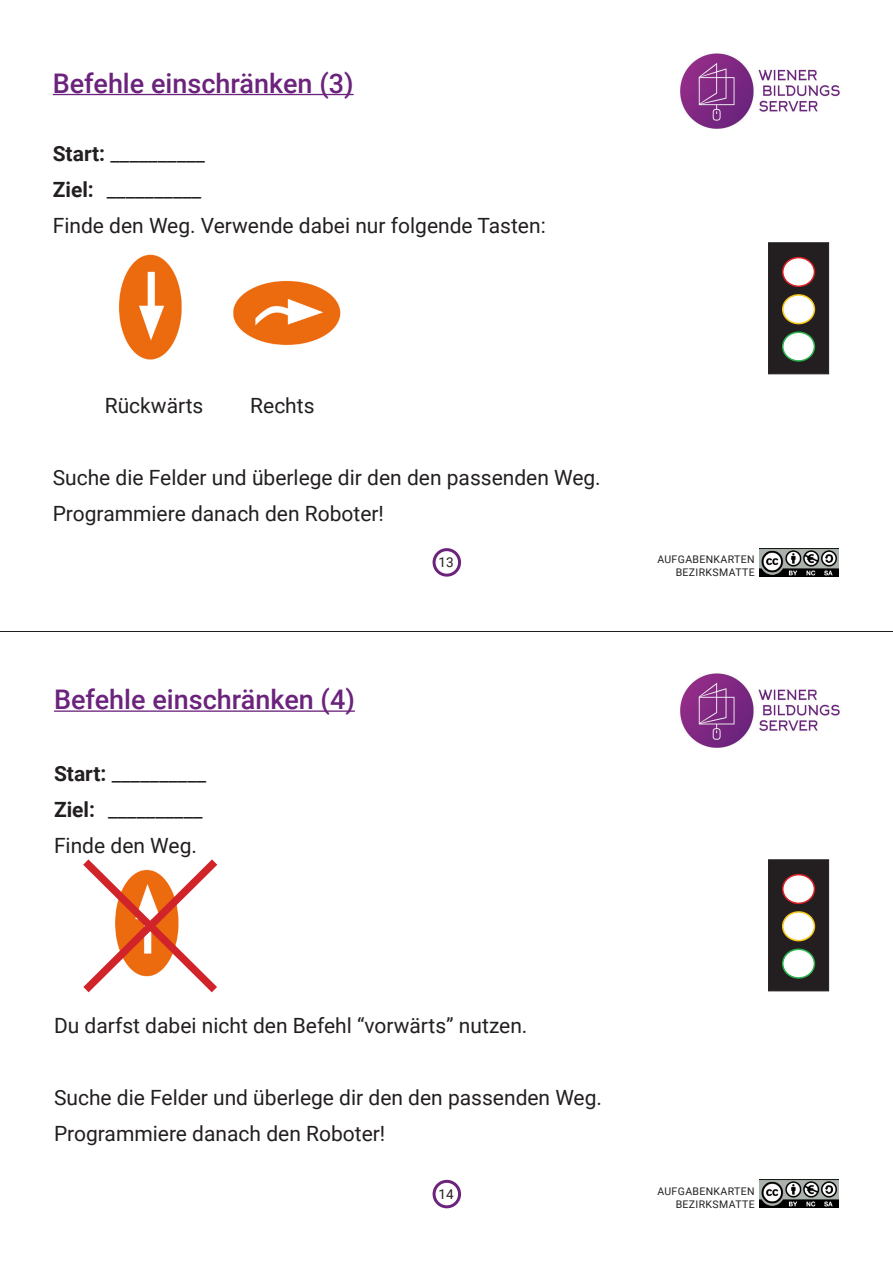
<style>
.page{position:relative;width:893px;height:1263px;background:#fff}
.page>*{position:absolute;margin:0;border:0;box-sizing:border-box;transform-origin:0 0}
.t1{font:500 27px "Roboto";color:#6b237c}
.t2{font:21px/36px "Roboto";color:#231f20}
.t3{font:13.5px "Roboto";color:#231f20}
.t4{font:10.5px/12.6px "Roboto";letter-spacing:.035em;color:#231f20;text-align:right}
.s1{font-weight:700}
</style>
<div class="page">
<img style="left:680px;top:53px;width:160px;height:76px">
<hr style="left:0;top:631px;width:893px;height:1px;background:#231f20">
<img style="left:680px;top:673px;width:160px;height:75px">
<img style="left:759px;top:548px;width:80px;height:28px">
<img style="left:759px;top:1180px;width:80px;height:28px">
<div style="left:433px;top:1180px;width:28px;height:28px;border:3px solid #6b237c;border-radius:50%"></div>
<div style="left:433px;top:548px;width:28px;height:29px;border:3px solid #6b237c;border-radius:50%"></div>
<hr style="left:53px;top:94px;width:301px;height:1px;background:#6b237c">
<hr style="left:54px;top:710px;width:301px;height:2px;background:#6b237c">
<img style="left:233px;top:280px;width:108px;height:65px">
<img style="left:119px;top:254px;width:63px;height:106px">
<div style="left:768px;top:242px;width:61px;height:132px;background:#231f20;border:1px solid #231f20"></div>
<div style="left:783px;top:295px;width:31px;height:29px;background:#fff;border-radius:50%"></div>
<div style="left:782px;top:294px;width:33px;height:30px;border:2px solid #f7c617;border-radius:50%"></div>
<div style="left:783px;top:332px;width:31px;height:29px;background:#fff;border-radius:50%"></div>
<div style="left:782px;top:331px;width:33px;height:31px;border:2px solid #28b24b;border-radius:50%"></div>
<div style="left:783px;top:258px;width:31px;height:28px;background:#fff;border-radius:50%"></div>
<div style="left:782px;top:257px;width:33px;height:30px;border:2px solid #db1f25;border-radius:50%"></div>
<div style="left:768px;top:859px;width:61px;height:132px;background:#231f20"></div>
<div style="left:783px;top:912px;width:31px;height:29px;background:#fff;border-radius:50%"></div>
<div style="left:782px;top:911px;width:33px;height:30px;border:2px solid #f7c617;border-radius:50%"></div>
<div style="left:783px;top:949px;width:31px;height:29px;background:#fff;border-radius:50%"></div>
<div style="left:782px;top:948px;width:33px;height:31px;border:2px solid #28b24b;border-radius:50%"></div>
<div style="left:783px;top:875px;width:31px;height:28px;background:#fff;border-radius:50%"></div>
<div style="left:782px;top:874px;width:33px;height:30px;border:2px solid #db1f25;border-radius:50%"></div>
<svg style="left:83px;top:859px;width:135px;height:134px"></svg>
<p class="t1" style="left:53px;top:64px;width:302px">Befehle einschränken (3)</p>
<p class="t2" style="left:53px;top:135px;width:494px"><span class="s1">Start:</span> __________<br><span class="s1">Ziel:</span> __________<br>Finde den Weg. Verwende dabei nur folgende Tasten:</p>
<p class="t2" style="left:105px;top:387px;width:100px">Rückwärts</p>
<p class="t2" style="left:250px;top:387px;width:66px">Rechts</p>
<p class="t2" style="left:53px;top:459px;width:550px">Suche die Felder und überlege dir den den passenden Weg.<br>Programmiere danach den Roboter!</p>
<p class="t1" style="left:54px;top:681px;width:302px">Befehle einschränken (4)</p>
<p class="t2" style="left:54px;top:755px;width:154px"><span class="s1">Start:</span> __________<br><span class="s1">Ziel:</span> __________<br>Finde den Weg.</p>
<p class="t3" style="left:438px;top:553px;width:17px">13</p>
<p class="t4" style="left:657px;top:553px;width:99px">AUFGABENKARTEN<br>BEZIRKSMATTE</p>
<p class="t2" style="left:54px;top:1007px;width:475px">Du darfst dabei nicht den Befehl “vorwärts” nutzen.</p>
<p class="t2" style="left:54px;top:1079px;width:550px">Suche die Felder und überlege dir den den passenden Weg.<br>Programmiere danach den Roboter!</p>
<p class="t3" style="left:438px;top:1185px;width:17px">14</p>
<p class="t4" style="left:657px;top:1184px;width:99px">AUFGABENKARTEN<br>BEZIRKSMATTE</p>
</div>
